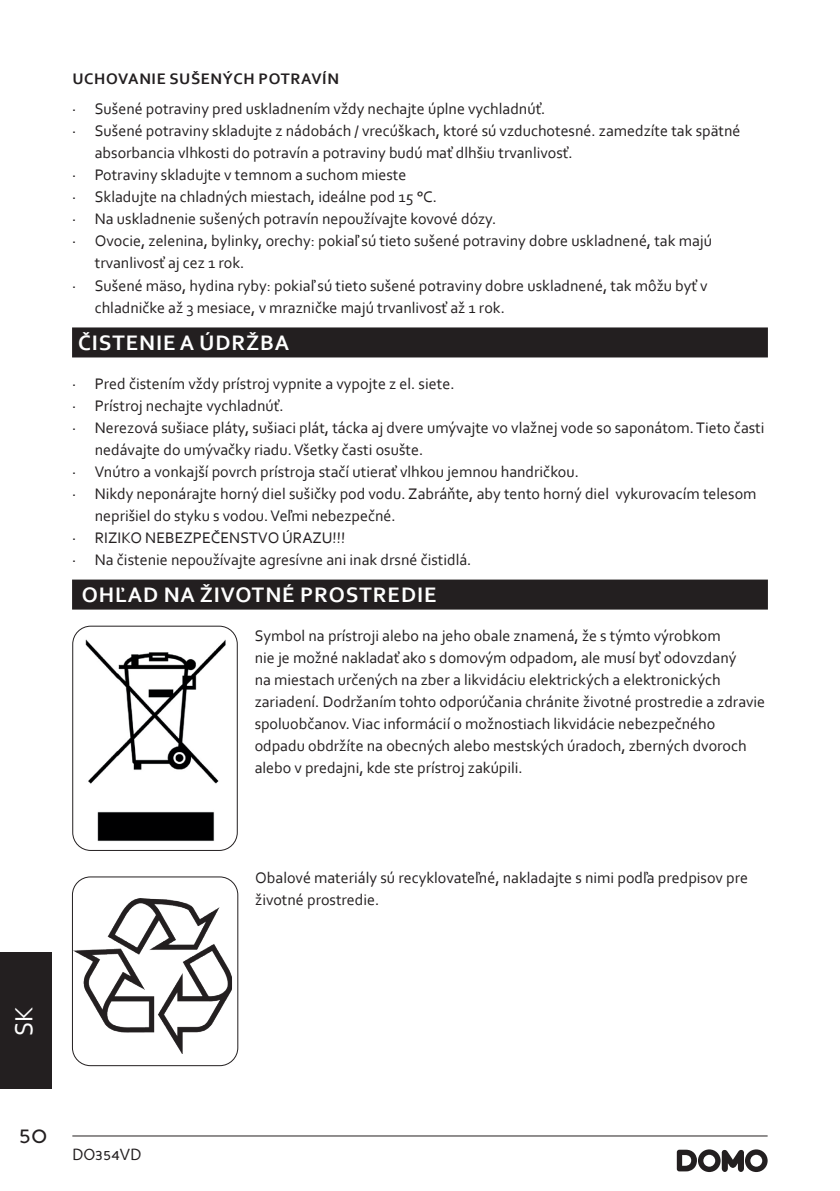
<style>
.page{position:relative;width:840px;height:1191px;background:#fff}
.page>*{position:absolute;margin:0;border:0;box-sizing:border-box;transform-origin:0 0}
.t1{font:26px "Corbel";color:#fff}
.t2{font:24px "Perspective Sans";color:#231f20}
.t3{font:700 22px "Corbel";letter-spacing:.04em;color:#fff}
.t4{font:16px/22px "Corbel";color:#231f20}
.t5{font:700 16px "Corbel";letter-spacing:.04em;color:#231f20}
.t6{font:16px "Perspective Sans";color:#231f20}
</style>
<div class="page">
<hr style="left:72px;top:1135px;width:695px;height:1px;background:#231f20">
<svg style="left:676px;top:1149px;width:91px;height:23px"></svg>
<div style="left:0;top:952px;width:51px;height:137px;background:#231f20"></div>
<div style="left:72px;top:327px;width:695px;height:30px;background:#231f20"></div>
<div style="left:72px;top:579px;width:695px;height:30px;background:#231f20"></div>
<img style="left:85px;top:639px;width:141px;height:202px">
<div style="left:72px;top:626px;width:165px;height:225px;border:1px solid #231f20;border-radius:18px"></div>
<img style="left:72px;top:898px;width:160px;height:156px">
<div style="left:72px;top:876px;width:166px;height:190px;border:1px solid #231f20;border-radius:18px"></div>
<p class="t5" style="left:72px;top:69px;width:268px">UCHOVANIE SUŠENÝCH POTRAVÍN</p>
<p class="t4" style="left:72px;top:98px;width:474px">· Sušené potraviny pred uskladnením vždy nechajte úplne vychladnúť.</p>
<p class="t4" style="left:72px;top:120px;width:669px">· Sušené potraviny skladujte z nádobách / vrecúškach, ktoré sú vzduchotesné. zamedzíte tak spätné</p>
<p class="t4" style="left:95px;top:142px;width:479px">absorbancia vlhkosti do potravín a potraviny budú mať dlhšiu trvanlivosť.</p>
<p class="t4" style="left:72px;top:164px;width:336px">· Potraviny skladujte v temnom a suchom mieste</p>
<p class="t4" style="left:72px;top:186px;width:366px">· Skladujte na chladných miestach, ideálne pod 15 °C.</p>
<p class="t4" style="left:72px;top:208px;width:425px">· Na uskladnenie sušených potravín nepoužívajte kovové dózy.</p>
<p class="t4" style="left:72px;top:230px;width:641px">· Ovocie, zelenina, bylinky, orechy: pokiaľ sú tieto sušené potraviny dobre uskladnené, tak majú</p>
<p class="t4" style="left:95px;top:252px;width:151px">trvanlivosť aj cez 1 rok.</p>
<p class="t4" style="left:72px;top:274px;width:636px">· Sušené mäso, hydina ryby: pokiaľ sú tieto sušené potraviny dobre uskladnené, tak môžu byť v</p>
<p class="t4" style="left:95px;top:296px;width:411px">chladničke až 3 mesiace, v mrazničke majú trvanlivosť až 1 rok.</p>
<h3 class="t3" style="left:78px;top:328px;width:212px">ČISTENIE A ÚDRŽBA</h3>
<p class="t4" style="left:72px;top:372px;width:384px">· Pred čistením vždy prístroj vypnite a vypojte z el. siete.</p>
<p class="t4" style="left:72px;top:394px;width:213px">· Prístroj nechajte vychladnúť.</p>
<p class="t4" style="left:72px;top:416px;width:693px">· Nerezová sušiace pláty, sušiaci plát, tácka aj dvere umývajte vo vlažnej vode so saponátom. Tieto časti</p>
<p class="t4" style="left:95px;top:438px;width:330px">nedávajte do umývačky riadu. Všetky časti osušte.</p>
<p class="t4" style="left:72px;top:460px;width:508px">· Vnútro a vonkajší povrch prístroja stačí utierať vlhkou jemnou handričkou.</p>
<p class="t4" style="left:72px;top:482px;width:685px">· Nikdy neponárajte horný diel sušičky pod vodu. Zabráňte, aby tento horný diel vykurovacím telesom</p>
<p class="t4" style="left:95px;top:504px;width:302px">neprišiel do styku s vodou. Veľmi nebezpečné.</p>
<p class="t4" style="left:72px;top:526px;width:274px">· RIZIKO NEBEZPEČENSTVO ÚRAZU!!!</p>
<p class="t4" style="left:72px;top:548px;width:400px">· Na čistenie nepoužívajte agresívne ani inak drsné čistidlá.</p>
<h3 class="t3" style="left:82px;top:580px;width:356px">OHĽAD NA ŽIVOTNÉ PROSTREDIE</h3>
<p class="t4" style="left:254px;top:624px;width:512px">Symbol na prístroji alebo na jeho obale znamená, že s týmto výrobkom<br>nie je možné nakladať ako s domovým odpadom, ale musí byť odovzdaný<br>na miestach určených na zber a likvidáciu elektrických a elektronických zariadení. Dodržaním tohto odporúčania chránite životné prostredie a zdravie spoluobčanov. Viac informácií o možnostiach likvidácie nebezpečného odpadu obdržíte na obecných alebo mestských úradoch, zberných dvoroch alebo v predajni, kde ste prístroj zakúpili.</p>
<p class="t4" style="left:255px;top:866px;width:494px">Obalové materiály sú recyklovateľné, nakladajte s nimi podľa predpisov pre životné prostredie.</p>
<h1 class="t1" style="left:8px;top:1036px;width:32px;rotate:-90deg">SK</h1>
<h2 class="t2" style="left:19px;top:1120px;width:30px">50</h2>
<p class="t6" style="left:72px;top:1145px;width:71px">DO354VD</p>
</div>
